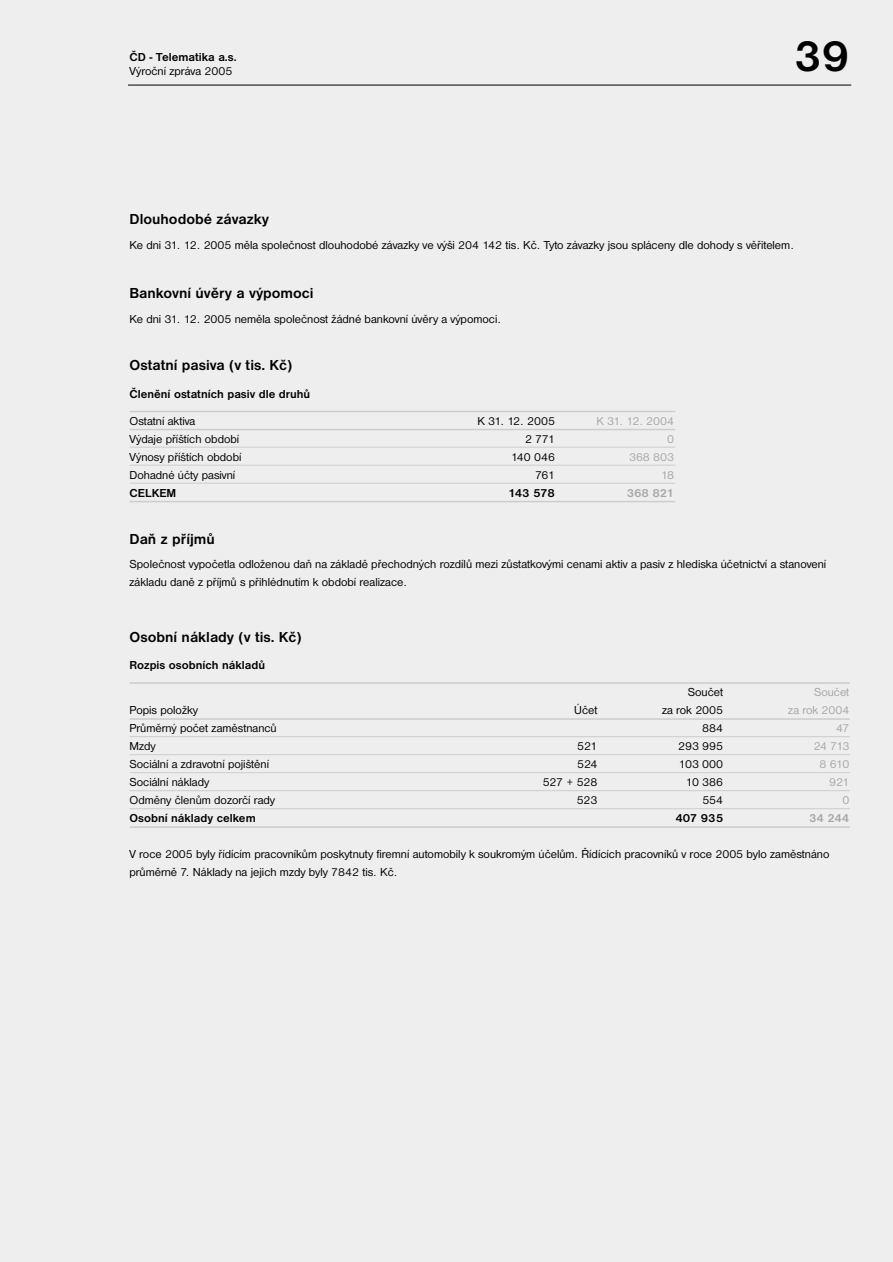
<style>
.page{position:relative;width:893px;height:1262px;background:#fff}
.page>*{position:absolute;margin:0;border:0;box-sizing:border-box;transform-origin:0 0}
.t1{font:700 45px "Nimbus Sans DCE";color:#000}
.t2{font:700 15px "Nimbus Sans DCE";color:#000}
.t3{font:12px/18px "Nimbus Sans DCE";color:#000}
.t4{font:700 12px "Nimbus Sans DCE";color:#000}
.t5{font:12px "Nimbus Sans DCE";color:#a6a6a6}
.t6{font:700 12px "Nimbus Sans DCE";letter-spacing:-.005em;color:#a6a6a6}
</style>
<div class="page">
<div style="left:0;top:0;width:892px;height:1261px;background:#eee"></div>
<hr style="left:128px;top:85px;width:723px;height:1px;background:#000">
<hr style="left:129px;top:411px;width:546px;height:1px;background:#cdcdcd">
<hr style="left:129px;top:429px;width:546px;height:1px;background:#cdcdcd">
<hr style="left:129px;top:447px;width:546px;height:1px;background:#cdcdcd">
<hr style="left:129px;top:465px;width:546px;height:1px;background:#cdcdcd">
<hr style="left:129px;top:483px;width:546px;height:1px;background:#cdcdcd">
<hr style="left:129px;top:501px;width:546px;height:1px;background:#cdcdcd">
<hr style="left:129px;top:682px;width:720px;height:2px;background:#cdcdcd">
<hr style="left:129px;top:718px;width:720px;height:2px;background:#cdcdcd">
<hr style="left:129px;top:736px;width:720px;height:1px;background:#cdcdcd">
<hr style="left:129px;top:754px;width:720px;height:1px;background:#cdcdcd">
<hr style="left:129px;top:772px;width:720px;height:1px;background:#cdcdcd">
<hr style="left:129px;top:790px;width:720px;height:1px;background:#cdcdcd">
<hr style="left:129px;top:808px;width:720px;height:1px;background:#cdcdcd">
<hr style="left:129px;top:826px;width:720px;height:2px;background:#cdcdcd">
<p class="t4" style="left:129px;top:52px;width:109px">ČD - Telematika a.s.</p>
<p class="t3" style="left:129px;top:63px;width:104px">Výroční zpráva 2005</p>
<h1 class="t1" style="left:793px;top:39px;width:57px">39</h1>
<p class="t2" style="left:129px;top:213px;width:141px">Dlouhodobé závazky</p>
<p class="t3" style="left:129px;top:237px;width:666px">Ke dni 31. 12. 2005 měla společnost dlouhodobé závazky ve výši 204 142 tis. Kč. Tyto závazky jsou spláceny dle dohody s věřitelem.</p>
<p class="t2" style="left:129px;top:287px;width:185px">Bankovní úvěry a výpomoci</p>
<p class="t3" style="left:129px;top:311px;width:373px">Ke dni 31. 12. 2005 neměla společnost žádné bankovní úvěry a výpomoci.</p>
<p class="t2" style="left:129px;top:359px;width:164px">Ostatní pasiva (v tis. Kč)</p>
<p class="t4" style="left:129px;top:389px;width:182px">Členění ostatních pasiv dle druhů</p>
<p class="t3" style="left:129px;top:412px;width:67px">Ostatní aktiva</p>
<p class="t3" style="left:477px;top:412px;width:79px">K 31. 12. 2005</p>
<p class="t5" style="left:596px;top:416px;width:79px">K 31. 12. 2004</p>
<p class="t3" style="left:129px;top:430px;width:111px">Výdaje příštích období</p>
<p class="t3" style="left:525px;top:430px;width:31px">2 771</p>
<p class="t5" style="left:667px;top:434px;width:8px">0</p>
<p class="t3" style="left:129px;top:448px;width:113px">Výnosy příštích období</p>
<p class="t3" style="left:511px;top:448px;width:45px">140 046</p>
<p class="t5" style="left:629px;top:452px;width:46px">368 803</p>
<p class="t3" style="left:129px;top:466px;width:107px">Dohadné účty pasivní</p>
<p class="t3" style="left:535px;top:466px;width:21px">761</p>
<p class="t5" style="left:661px;top:470px;width:15px">18</p>
<p class="t4" style="left:129px;top:488px;width:48px">CELKEM</p>
<p class="t4" style="left:508px;top:488px;width:48px">143 578</p>
<p class="t6" style="left:626px;top:488px;width:49px">368 821</p>
<p class="t2" style="left:129px;top:533px;width:87px">Daň z příjmů</p>
<p class="t3" style="left:129px;top:556px;width:698px">Společnost vypočetla odloženou daň na základě přechodných rozdílů mezi zůstatkovými cenami aktiv a pasiv z hlediska účetnictví a stanovení základu daně z příjmů s přihlédnutím k období realizace.</p>
<p class="t2" style="left:129px;top:631px;width:174px">Osobní náklady (v tis. Kč)</p>
<p class="t4" style="left:129px;top:660px;width:137px">Rozpis osobních nákladů</p>
<p class="t3" style="left:687px;top:684px;width:37px">Součet</p>
<p class="t5" style="left:814px;top:687px;width:37px">Součet</p>
<p class="t3" style="left:129px;top:702px;width:70px">Popis položky</p>
<p class="t3" style="left:574px;top:702px;width:25px">Účet</p>
<p class="t3" style="left:662px;top:702px;width:63px">za rok 2005</p>
<p class="t5" style="left:788px;top:705px;width:63px">za rok 2004</p>
<p class="t3" style="left:129px;top:720px;width:149px">Průměrný počet zaměstnanců</p>
<p class="t3" style="left:702px;top:720px;width:22px">884</p>
<p class="t5" style="left:836px;top:723px;width:15px">47</p>
<p class="t3" style="left:129px;top:738px;width:28px">Mzdy</p>
<p class="t3" style="left:577px;top:738px;width:22px">521</p>
<p class="t3" style="left:678px;top:738px;width:46px">293 995</p>
<p class="t5" style="left:813px;top:741px;width:37px">24 713</p>
<p class="t3" style="left:129px;top:756px;width:141px">Sociální a zdravotní pojištění</p>
<p class="t3" style="left:577px;top:756px;width:22px">524</p>
<p class="t3" style="left:678px;top:756px;width:46px">103 000</p>
<p class="t5" style="left:819px;top:759px;width:31px">8 610</p>
<p class="t3" style="left:129px;top:774px;width:81px">Sociální náklady</p>
<p class="t3" style="left:542px;top:774px;width:56px">527 + 528</p>
<p class="t3" style="left:685px;top:774px;width:39px">10 386</p>
<p class="t5" style="left:829px;top:777px;width:22px">921</p>
<p class="t3" style="left:129px;top:792px;width:147px">Odměny členům dozorčí rady</p>
<p class="t3" style="left:576px;top:792px;width:22px">523</p>
<p class="t3" style="left:702px;top:792px;width:22px">554</p>
<p class="t5" style="left:842px;top:795px;width:8px">0</p>
<p class="t4" style="left:129px;top:813px;width:128px">Osobní náklady celkem</p>
<p class="t4" style="left:675px;top:813px;width:49px">407 935</p>
<p class="t6" style="left:809px;top:813px;width:42px">34 244</p>
<p class="t3" style="left:129px;top:846px;width:701px">V roce 2005 byly řídícím pracovníkům poskytnuty firemní automobily k soukromým účelům. Řídících pracovníků v roce 2005 bylo zaměstnáno průměrně 7. Náklady na jejich mzdy byly 7842 tis. Kč.</p>
</div>
